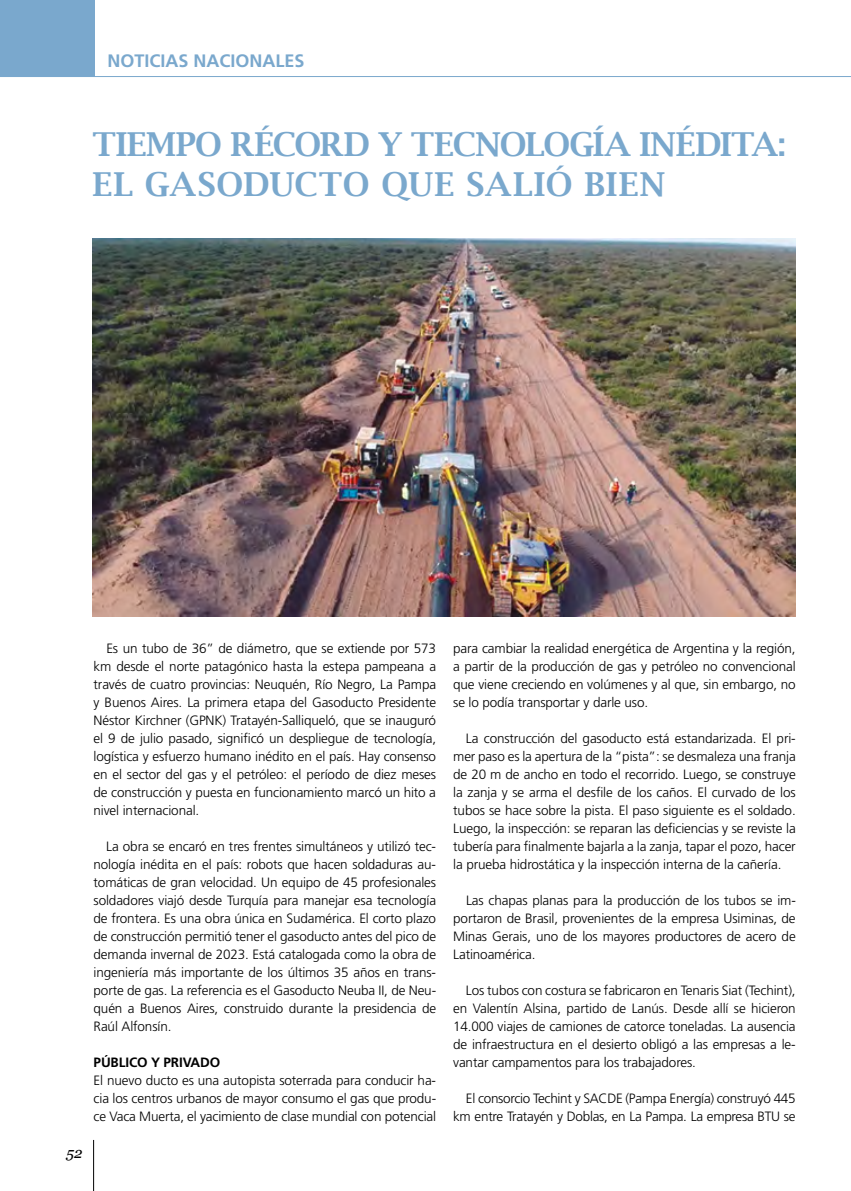
<style>
.page{position:relative;width:851px;height:1191px;background:#fff}
.page>*{position:absolute;margin:0;border:0;box-sizing:border-box;transform-origin:0 0}
.t1{font:600 33px/39.6px "Lucida Bright";letter-spacing:-.01em;color:#7aa8cd}
.t2{font:700 18px "Frutiger LT Std";color:#7aa8cd}
.t3{font:italic 15px "Georgia";color:#000}
.t4{font:300 13.5px/18px "Frutiger LT Std";letter-spacing:-.01em;color:#000;text-align:justify}
.t5{font:700 13.5px "Frutiger LT Std";letter-spacing:-.01em;color:#000}
</style>
<div class="page">
<div style="left:0;top:0;width:95px;height:77px;background:#7aa8cd"></div>
<hr style="left:0;top:76px;width:850px;height:1px;background:#7aa8cd">
<img style="left:92px;top:239px;width:703px;height:377px">
<hr style="left:93px;top:1140px;width:1px;height:51px;background:#000">
<h2 class="t2" style="left:107px;top:50px;width:199px">NOTICIAS NACIONALES</h2>
<h1 class="t1" style="left:92px;top:124px;width:695px">TIEMPO RÉCORD Y TECNOLOGÍA INÉDITA:<br>EL GASODUCTO QUE SALIÓ BIEN</h1>
<p class="t3" style="left:66px;top:1143px;width:18px">52</p>
<p class="t4" style="left:93px;top:639px;width:344px;text-indent:13px">Es un tubo de 36” de diámetro, que se extiende por 573 km desde el norte patagónico hasta la estepa pampeana a través de cuatro provincias: Neuquén, Río Negro, La Pampa y Buenos Aires. La primera etapa del Gasoducto Presidente Néstor Kirchner (GPNK) Tratayén-Salliqueló, que se inauguró el 9 de julio pasado, significó un despliegue de tecnología, logística y esfuerzo humano inédito en el país. Hay consenso en el sector del gas y el petróleo: el período de diez meses de construcción y puesta en funcionamiento marcó un hito a nivel internacional.</p>
<p class="t4" style="left:93px;top:837px;width:344px;text-indent:13px">La obra se encaró en tres frentes simultáneos y utilizó tec&shy;nología inédita en el país: robots que hacen soldaduras au&shy;tomáticas de gran velocidad. Un equipo de 45 profesionales soldadores viajó desde Turquía para manejar esa tecnología de frontera. Es una obra única en Sudamérica. El corto plazo de construcción permitió tener el gasoducto antes del pico de demanda invernal de 2023. Está catalogada como la obra de ingeniería más importante de los últimos 35 años en trans&shy;porte de gas. La referencia es el Gasoducto Neuba II, de Neu&shy;quén a Buenos Aires, construido durante la presidencia de Raúl Alfonsín.</p>
<p class="t5" style="left:94px;top:1054px;width:128px">PÚBLICO Y PRIVADO</p>
<p class="t4" style="left:94px;top:1071px;width:344px">El nuevo ducto es una autopista soterrada para conducir ha&shy;cia los centros urbanos de mayor consumo el gas que produ&shy;ce Vaca Muerta, el yacimiento de clase mundial con potencial</p>
<p class="t4" style="left:453px;top:639px;width:344px">para cambiar la realidad energética de Argentina y la región, a partir de la producción de gas y petróleo no convencional que viene creciendo en volúmenes y al que, sin embargo, no se lo podía transportar y darle uso.</p>
<p class="t4" style="left:453px;top:729px;width:344px;text-indent:13px">La construcción del gasoducto está estandarizada. El pri&shy;mer paso es la apertura de la “pista”: se desmaleza una franja de 20 m de ancho en todo el recorrido. Luego, se construye la zanja y se arma el desfile de los caños. El curvado de los tubos se hace sobre la pista. El paso siguiente es el soldado.<br>Luego, la inspección: se reparan las deficiencias y se reviste la tubería para finalmente bajarla a la zanja, tapar el pozo, hacer la prueba hidrostática y la inspección interna de la cañería.</p>
<p class="t4" style="left:453px;top:891px;width:344px;text-indent:13px">Las chapas planas para la producción de los tubos se im&shy;portaron de Brasil, provenientes de la empresa Usiminas, de Minas Gerais, uno de los mayores productores de acero de Latinoamérica.</p>
<p class="t4" style="left:453px;top:981px;width:344px;text-indent:13px">Los tubos con costura se fabricaron en Tenaris Siat (Techint), en Valentín Alsina, partido de Lanús. Desde allí se hicieron 14.000 viajes de camiones de catorce toneladas. La ausencia de infraestructura en el desierto obligó a las empresas a le&shy;vantar campamentos para los trabajadores.</p>
<p class="t4" style="left:453px;top:1089px;width:344px;text-align:right">El consorcio Techint y SACDE (Pampa Energía) construyó 445 km entre Tratayén y Doblas, en La Pampa. La empresa BTU se</p>
</div>
